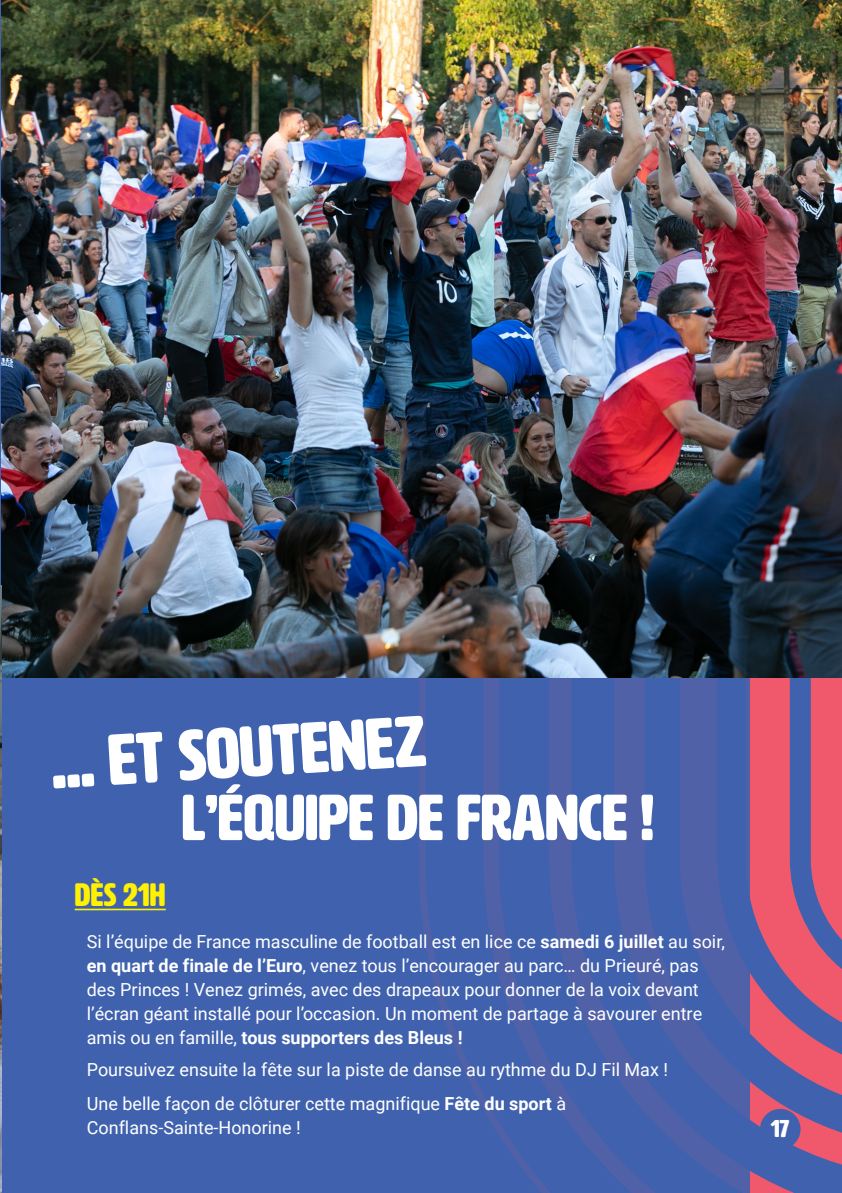
<style>
.page{position:relative;width:842px;height:1193px;background:#fff}
.page>*{position:absolute;margin:0;border:0;box-sizing:border-box;transform-origin:0 0}
.t1{font:71px "HWT Artz";color:#fff}
.t2{font:64px "HWT Artz";color:#fff}
.t3{font:32px "HWT Artz";letter-spacing:.01em;color:#fff101}
.t4{font:24px "HWT Artz";color:#fff}
.t5{font:18px/24px "Roboto";color:#fff}
.s1{font-weight:700}
</style>
<div class="page">
<svg style="left:749px;top:677px;width:93px;height:516px;background:#a05c89"></svg>
<div style="left:0;top:0;width:749px;height:1193px;background:#4062ae"></div>
<img style="left:2px;top:0;width:809px;height:677px">
<img style="left:0;top:585px;width:2px;height:605px">
<hr style="left:75px;top:908px;width:91px;height:2px;background:#fff101">
<div style="left:760px;top:1108px;width:40px;height:41px;background:#4062ae;border-radius:50%"></div>
<img style="left:811px;top:0;width:31px;height:980px">
<p class="t1" style="left:48px;top:728px;width:377px;rotate:-4deg">... ET SOUTENEZ</p>
<p class="t2" style="left:182px;top:784px;width:474px">L’ÉQUIPE DE FRANCE !</p>
<p class="t3" style="left:75px;top:878px;width:92px">DÈS 21H</p>
<p class="t5" style="left:87px;top:928px;width:639px">Si l’équipe de France masculine de football est en lice ce <span class="s1">samedi 6 juillet</span> au soir, <span class="s1">en quart de finale de l’Euro</span>, venez tous l’encourager au parc… du Prieuré, pas des Princes ! Venez grimés, avec des drapeaux pour donner de la voix devant l’écran géant installé pour l’occasion. Un moment de partage à savourer entre amis ou en famille, <span class="s1">tous supporters des Bleus !</span></p>
<p class="t5" style="left:87px;top:1051px;width:583px;line-height:34px">Poursuivez ensuite la fête sur la piste de danse au rythme du DJ Fil Max !<br>Une belle façon de clôturer cette magnifique <span class="s1">Fête du sport</span> à</p>
<p class="t5" style="left:87px;top:1114px;width:216px">Conflans-Sainte-Honorine !</p>
<h3 class="t4" style="left:771px;top:1116px;width:20px">17</h3>
</div>
